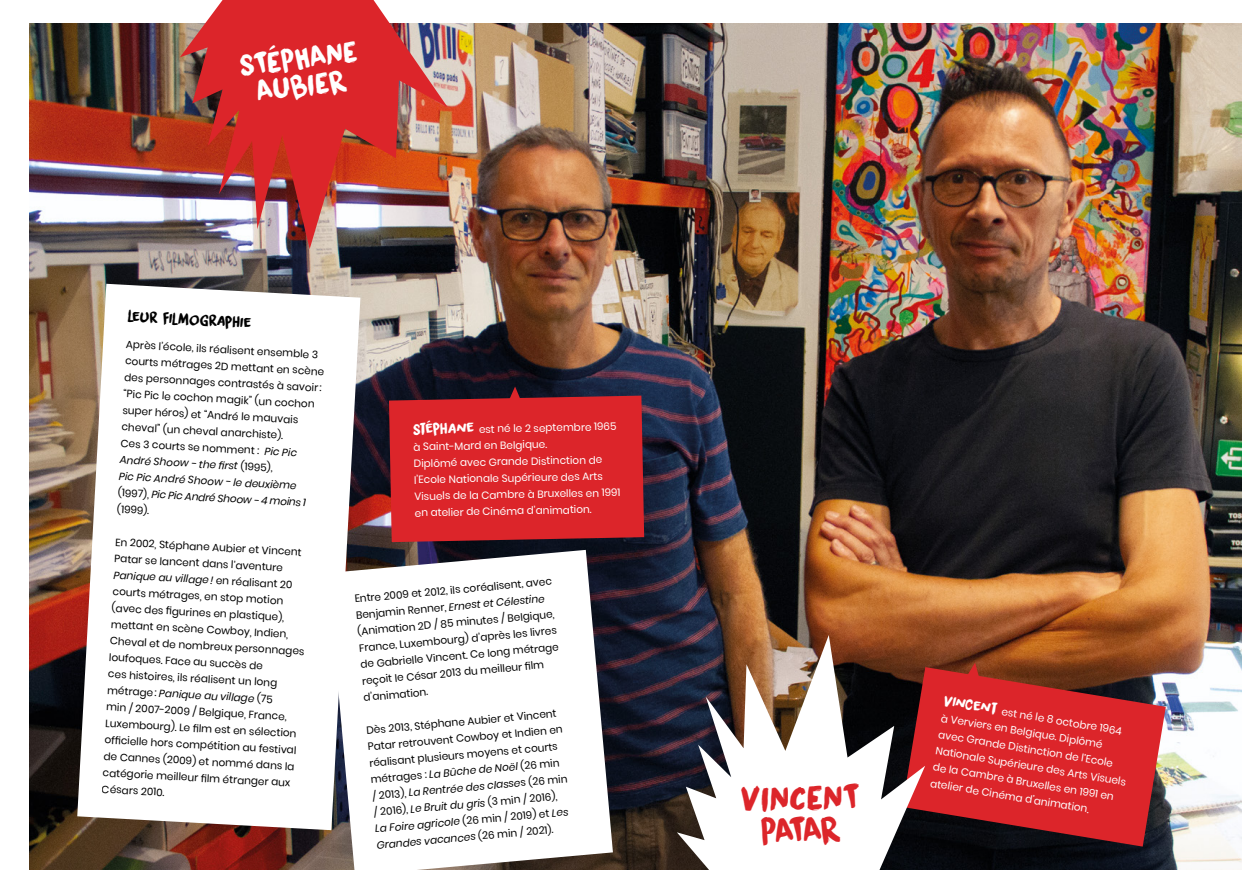
<style>
.page{position:relative;width:1259px;height:893px;background:#fff}
.page>*{position:absolute;margin:0;border:0;box-sizing:border-box;transform-origin:0 0}
.t1{font:33.9px/32px "DK Liquid Embrace";color:#dc252a;text-align:center}
.t2{font:29.1px/27.5px "DK Liquid Embrace";color:#fff;text-align:center}
.t3{font:15px "DK Liquid Embrace";color:#000}
.t4{font:10.5px/16.5px "Poppins";color:#000}
.t5{font:10.5px/16.5px "Poppins";color:#fff}
.s1{font-style:italic}
.s2{font-family:"DK Liquid Embrace";font-size:15px}
</style>
<div class="page">
<img style="left:30px;top:24px;width:1211px;height:845px">
<svg style="left:328px;top:550px;width:285px;height:320px"></svg>
<img style="left:180px;top:0;width:268px;height:249px">
<svg style="left:77px;top:284px;width:283px;height:546px"></svg>
<svg style="left:389px;top:387px;width:255px;height:155px;background:#c92329"></svg>
<svg style="left:925px;top:667px;width:240px;height:180px;background:#b52427"></svg>
<svg style="left:964px;top:663px;width:15px;height:18px"></svg>
<svg style="left:677px;top:635px;width:248px;height:235px"></svg>
<h2 class="t2" style="left:238px;top:52px;width:120px;rotate:-7deg">STÉPHANE<br>AUBIER</h2>
<h3 class="t3" style="left:128px;top:305px;width:125px;rotate:3deg">leur Filmographie</h3>
<p class="t4" style="left:126px;top:336px;width:201px;rotate:3deg">Après l’école, ils réalisent ensemble 3 courts métrages 2D mettant en scène des personnages contrastés à savoir: “Pic Pic le cochon magik” (un cochon super héros) et “André le mauvais cheval” (un cheval anarchiste).<br>Ces 3 courts se nomment : <span class="s1">Pic Pic<br>André Shoow - the fi rst</span> (1995),<br><span class="s1">Pic Pic André Shoow - le deuxième </span>(1997), <span class="s1">Pic Pic André Shoow - 4 moins 1 </span>(1999).</p>
<p class="t4" style="left:115px;top:534px;width:197px;rotate:3deg">En 2002, Stéphane Aubier et Vincent Patar se lancent dans l’aventure <span class="s1">Panique au village!</span> en réalisant 20 courts métrages, en stop motion (avec des fi gurines en plastique), mettant en scène Cowboy, Indien, Cheval et de nombreux personnages loufoques. Face au succès de<br>ces histoires, ils réalisent un long métrage: <span class="s1">Panique au village</span> (75<br>min / 2007-2009 / Belgique, France, Luxembourg). Le fi lm est en sélection offi cielle hors compétition au festival de Cannes (2009) et nommé dans la catégorie meilleur fi lm étranger aux Césars 2010.</p>
<p class="t5" style="left:413px;top:422px;width:208px;rotate:-1deg"><span class="s2">Stéphane</span> est né le 2 septembre 1965 à Saint-Mard en Belgique.<br>Diplômé avec Grande Distinction de l’Ecole Nationale Supérieure des Arts Visuels de la Cambre à Bruxelles en 1991 en atelier de Cinéma d’animation.</p>
<p class="t4" style="left:354px;top:590px;width:201px;rotate:-5deg">Entre 2009 et 2012, ils coréalisent, avec Benjamin Renner, <span class="s1">Ernest et Célestine </span>(Animation 2D / 85 minutes / Belgique, France, Luxembourg) d’après les livres de Gabrielle Vincent. Ce long métrage reçoit le César 2013 du meilleur fi lm d’animation.</p>
<p class="t4" style="left:366px;top:722px;width:197px;rotate:-5deg">Dès 2013, Stéphane Aubier et Vincent Patar retrouvent Cowboy et Indien en réalisant plusieurs moyens et courts métrages : <span class="s1">La Bûche de Noël</span> (26 min<br>/ 2013), <span class="s1">La Rentrée des classe</span>s (26 min / 2016), <span class="s1">Le Bruit du gris</span> (3 min / 2016), <span class="s1">La Foire agricole</span> (26 min / 2019) et <span class="s1">Les Grandes vacances</span> (26 min / 2021).</p>
<h1 class="t1" style="left:740px;top:783px;width:121px;rotate:-1deg">VINCENT<br>PATAR</h1>
<p class="t5" style="left:944px;top:694px;width:195px;rotate:9deg"><span class="s2">Vincent</span> est né le 8 octobre 1964<br>à Verviers en Belgique. Diplômé<br>avec Grande Distinction de l’Ecole Nationale Supérieure des Arts Visuels de la Cambre à Bruxelles en 1991 en atelier de Cinéma d’animation.</p>
</div>
